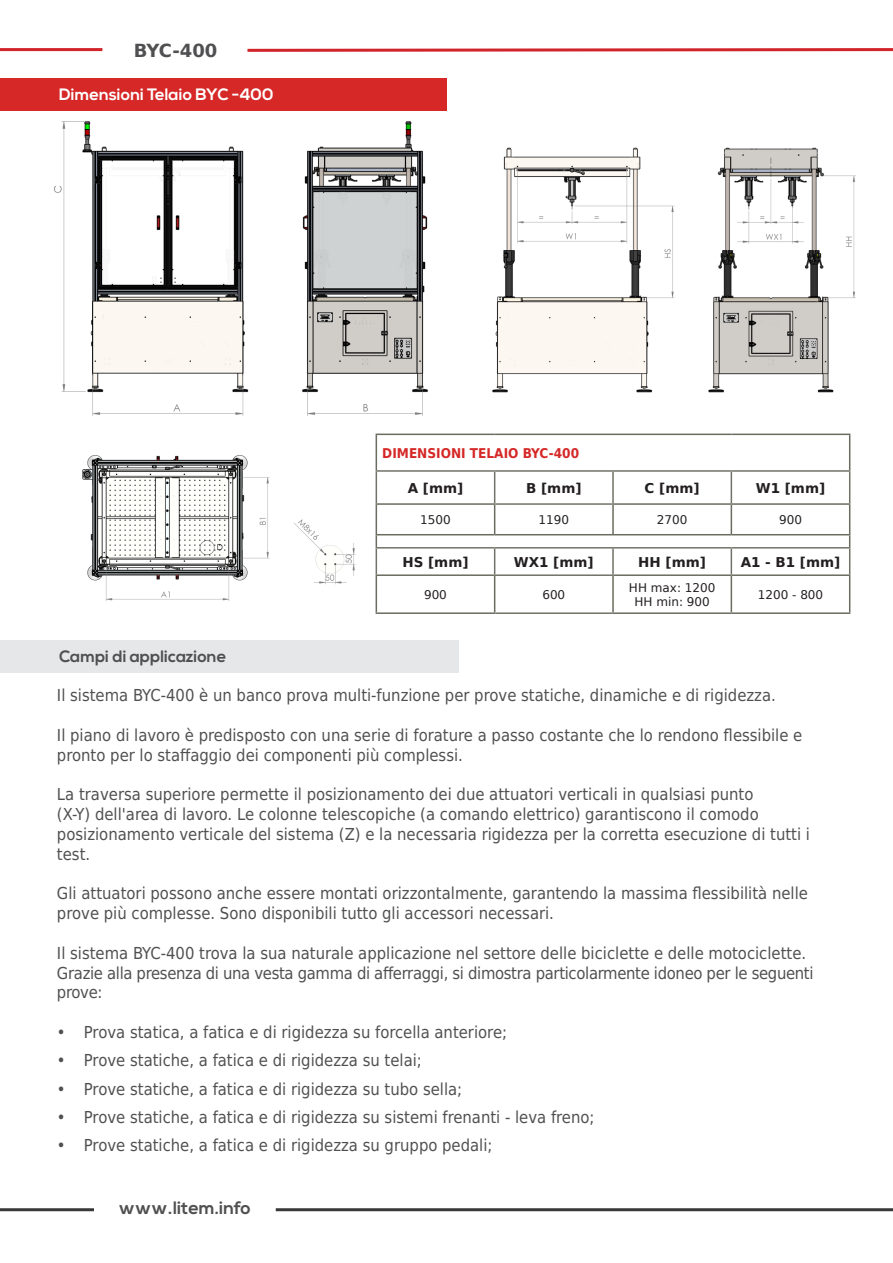
<style>
.page{position:relative;width:893px;height:1263px;background:#fff}
.page>*{position:absolute;margin:0;border:0;box-sizing:border-box;transform-origin:0 0}
.t1{font:700 18px "Nexa";color:#505052}
.t2{font:700 18px "DejaVu Sans";letter-spacing:-.02em;color:#505052}
.t3{font:16.5px/19.8px "DejaVu Sans Condensed";color:#505052}
.t4{font:16.5px/19.8px "DejaVu Sans Condensed";letter-spacing:-.02em;color:#505052}
.t5{font:700 16.5px "Nexa";color:#fff}
.t6{font:700 16.5px "Nexa";color:#505052}
.t7{font:700 13.5px "DejaVu Sans";color:#231f20}
.t8{font:700 13.5px "DejaVu Sans Condensed";color:#d52827}
.t9{font:12px "DejaVu Sans";color:#231f20}
</style>
<div class="page">
<hr style="left:0;top:48px;width:102px;height:3px;background:#d1232a">
<hr style="left:276px;top:1208px;width:617px;height:3px;background:#383839">
<div style="left:0;top:79px;width:446px;height:32px;background:#d52827"></div>
<div style="left:0;top:640px;width:458px;height:32px;background:#e6e7e9"></div>
<svg style="left:247px;top:48px;width:646px;height:4px;background:#dc595e"></svg>
<hr style="left:0;top:1208px;width:94px;height:3px;background:#383839">
<img style="left:53px;top:121px;width:375px;height:295px">
<img style="left:492px;top:147px;width:364px;height:246px">
<img style="left:82px;top:455px;width:274px;height:146px">
<hr style="left:376px;top:434px;width:119px;height:1px;background:#6a6c60">
<hr style="left:495px;top:434px;width:118px;height:1px;background:#6a6c60">
<hr style="left:613px;top:434px;width:118px;height:1px;background:#6a6c60">
<hr style="left:731px;top:434px;width:119px;height:1px;background:#6a6c60">
<hr style="left:376px;top:470px;width:119px;height:2px;background:#717267">
<hr style="left:376px;top:472px;width:1px;height:31px;background:#717267">
<hr style="left:495px;top:470px;width:118px;height:2px;background:#717267">
<hr style="left:494px;top:472px;width:1px;height:31px;background:#717267">
<hr style="left:613px;top:470px;width:118px;height:2px;background:#717267">
<hr style="left:612px;top:472px;width:2px;height:31px;background:#717267">
<hr style="left:731px;top:470px;width:119px;height:2px;background:#717267">
<hr style="left:731px;top:472px;width:1px;height:31px;background:#717267">
<hr style="left:849px;top:472px;width:1px;height:31px;background:#717267">
<hr style="left:495px;top:503px;width:117px;height:2px;background:#717267">
<svg style="left:494px;top:549px;width:1px;height:25px"></svg>
<hr style="left:612px;top:549px;width:2px;height:25px;background:#717267">
<svg style="left:731px;top:549px;width:1px;height:25px"></svg>
<hr style="left:494px;top:574px;width:120px;height:2px;background:#717267">
<hr style="left:495px;top:612px;width:117px;height:2px;background:#717267">
<hr style="left:376px;top:435px;width:1px;height:35px;background:#6a6c60">
<hr style="left:376px;top:503px;width:119px;height:2px;background:#6a6c60">
<svg style="left:494px;top:505px;width:1px;height:29px"></svg>
<hr style="left:376px;top:574px;width:118px;height:2px;background:#6a6c60">
<hr style="left:376px;top:576px;width:1px;height:36px;background:#6a6c60">
<hr style="left:494px;top:576px;width:1px;height:36px;background:#6a6c60">
<hr style="left:376px;top:612px;width:119px;height:2px;background:#6a6c60">
<hr style="left:612px;top:503px;width:119px;height:2px;background:#6a6c60">
<hr style="left:612px;top:505px;width:2px;height:29px;background:#6a6c60">
<hr style="left:731px;top:503px;width:119px;height:2px;background:#6a6c60">
<svg style="left:731px;top:505px;width:1px;height:29px"></svg>
<hr style="left:614px;top:574px;width:117px;height:2px;background:#6a6c60">
<hr style="left:731px;top:574px;width:119px;height:2px;background:#6a6c60">
<hr style="left:612px;top:576px;width:2px;height:36px;background:#6a6c60">
<hr style="left:731px;top:576px;width:1px;height:36px;background:#6a6c60">
<hr style="left:849px;top:576px;width:1px;height:36px;background:#6a6c60">
<hr style="left:612px;top:612px;width:119px;height:2px;background:#6a6c60">
<hr style="left:731px;top:612px;width:119px;height:2px;background:#6a6c60">
<hr style="left:731px;top:534px;width:119px;height:1px;background:#6a6c60">
<hr style="left:731px;top:547px;width:119px;height:2px;background:#717267">
<svg style="left:849px;top:505px;width:1px;height:69px"></svg>
<hr style="left:849px;top:435px;width:1px;height:35px;background:#6a6c60">
<hr style="left:376px;top:534px;width:119px;height:1px;background:#6a6c60">
<svg style="left:376px;top:505px;width:1px;height:69px"></svg>
<hr style="left:376px;top:547px;width:119px;height:2px;background:#717267">
<hr style="left:495px;top:534px;width:118px;height:1px;background:#6a6c60">
<hr style="left:495px;top:547px;width:118px;height:2px;background:#717267">
<hr style="left:613px;top:534px;width:118px;height:1px;background:#6a6c60">
<hr style="left:613px;top:547px;width:118px;height:2px;background:#717267">
<p class="t2" style="left:134px;top:36px;width:85px">BYC-400</p>
<p class="t5" style="left:59px;top:85px;width:216px">Dimensioni Telaio BYC -400</p>
<p class="t6" style="left:59px;top:646px;width:169px">Campi di applicazione</p>
<p class="t8" style="left:382px;top:442px;width:198px">DIMENSIONI TELAIO BYC-400</p>
<p class="t7" style="left:408px;top:477px;width:57px">A [mm]</p>
<p class="t7" style="left:526px;top:477px;width:57px">B [mm]</p>
<p class="t7" style="left:645px;top:477px;width:57px">C [mm]</p>
<p class="t7" style="left:756px;top:477px;width:71px">W1 [mm]</p>
<p class="t9" style="left:420px;top:509px;width:32px">1500</p>
<p class="t9" style="left:539px;top:509px;width:32px">1190</p>
<p class="t9" style="left:657px;top:509px;width:32px">2700</p>
<p class="t9" style="left:779px;top:509px;width:24px">900</p>
<p class="t7" style="left:402px;top:551px;width:68px">HS [mm]</p>
<p class="t7" style="left:514px;top:551px;width:81px">WX1 [mm]</p>
<p class="t7" style="left:638px;top:551px;width:69px">HH [mm]</p>
<p class="t7" style="left:741px;top:551px;width:101px">A1 - B1 [mm]</p>
<p class="t9" style="left:424px;top:584px;width:24px">900</p>
<p class="t9" style="left:542px;top:584px;width:24px">600</p>
<p class="t9" style="left:629px;top:577px;width:88px">HH max: 1200</p>
<p class="t9" style="left:635px;top:591px;width:77px">HH min: 900</p>
<p class="t9" style="left:758px;top:584px;width:67px">1200 - 800</p>
<p class="t3" style="left:57px;top:685px;width:720px">Il sistema BYC-400 è un banco prova multi-funzione per prove statiche, dinamiche e di rigidezza.</p>
<p class="t3" style="left:57px;top:725px;width:747px">Il piano di lavoro è predisposto con una serie di forature a passo costante che lo rendono flessibile e pronto per lo staffaggio dei componenti più complessi.</p>
<p class="t3" style="left:57px;top:784px;width:754px">La traversa superiore permette il posizionamento dei due attuatori verticali in qualsiasi punto<br>(X-Y) dell'area di lavoro. Le colonne telescopiche (a comando elettrico) garantiscono il comodo posizionamento verticale del sistema (Z) e la necessaria rigidezza per la corretta esecuzione di tutti i test.</p>
<p class="t3" style="left:57px;top:883px;width:752px">Gli attuatori possono anche essere montati orizzontalmente, garantendo la massima flessibilità nelle prove più complesse. Sono disponibili tutto gli accessori necessari.</p>
<p class="t3" style="left:57px;top:942px;width:751px">Il sistema BYC-400 trova la sua naturale applicazione nel settore delle biciclette e delle motociclette.</p>
<p class="t4" style="left:57px;top:962px;width:758px">Grazie alla presenza di una vesta gamma di afferraggi, si dimostra particolarmente idoneo per le seguenti prove:</p>
<p class="t3" style="left:57px;top:1022px;width:452px">• Prova statica, a fatica e di rigidezza su forcella anteriore;</p>
<p class="t3" style="left:57px;top:1050px;width:366px">• Prove statiche, a fatica e di rigidezza su telai;</p>
<p class="t3" style="left:57px;top:1078px;width:407px">• Prove statiche, a fatica e di rigidezza su tubo sella;</p>
<p class="t3" style="left:57px;top:1107px;width:539px">• Prove statiche, a fatica e di rigidezza su sistemi frenanti - leva freno;</p>
<p class="t3" style="left:57px;top:1135px;width:437px">• Prove statiche, a fatica e di rigidezza su gruppo pedali;</p>
<p class="t1" style="left:119px;top:1197px;width:134px">www.litem.info</p>
</div>
